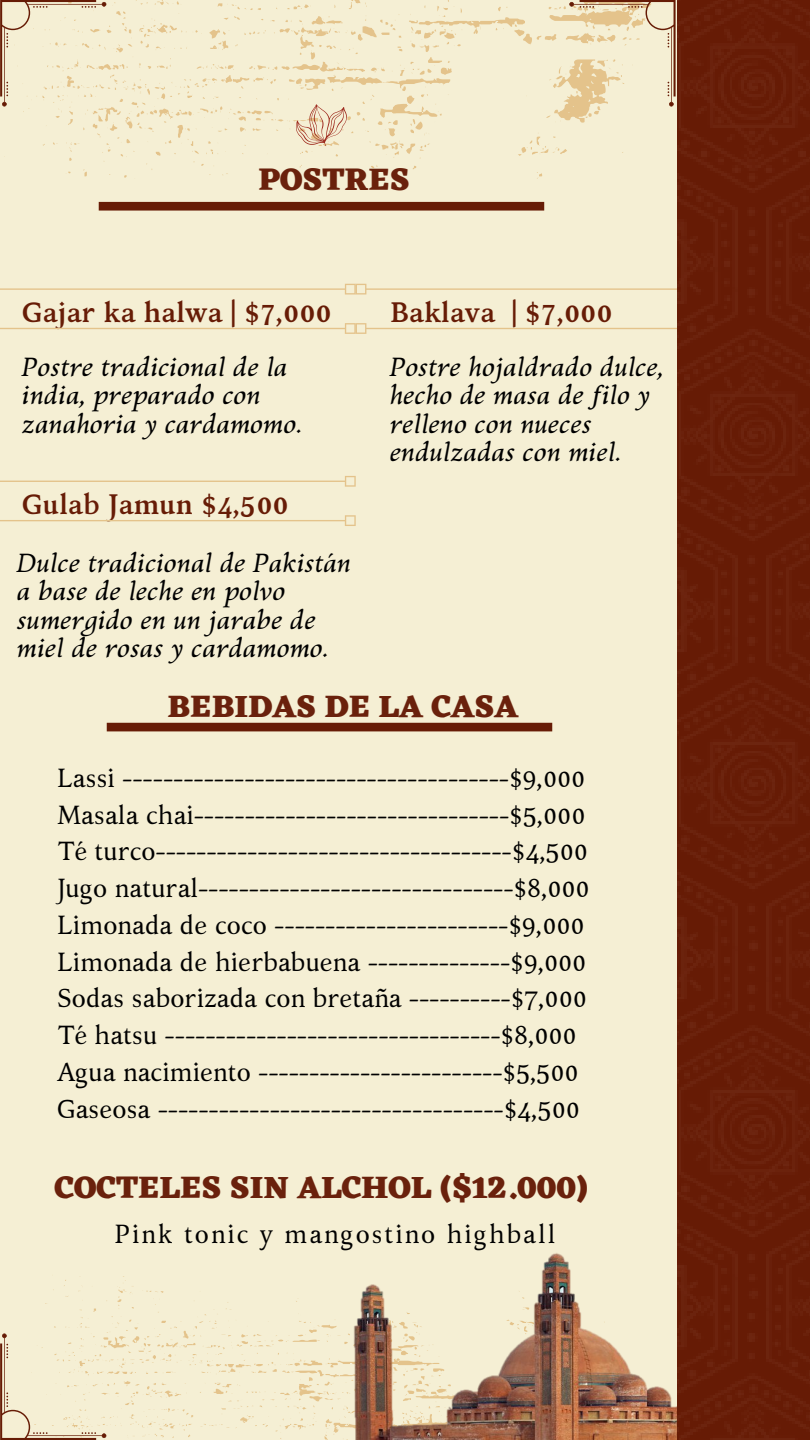
<style>
.page{position:relative;width:810px;height:1440px;background:#f5efd4}
.page>*{position:absolute;margin:0;border:0;box-sizing:border-box;transform-origin:0 0}
.t1{font:800 32px "Eczar";color:#6a210c}
.t2{font:700 28px "Kelvinch";color:#671c06}
.t3{font:26px "Kelvinch";color:#000}
.t4{font:italic 26px/28.5px "Kelvinch";color:#000}
.t5{font:26px "Kelvinch";letter-spacing:.075em;color:#000}
</style>
<div class="page">
<svg style="left:4px;top:0;width:669px;height:178px"></svg>
<svg style="left:99px;top:202px;width:445px;height:9px;background:#6d2610"></svg>
<svg style="left:296px;top:104px;width:51px;height:42px"></svg>
<svg style="left:0;top:0;width:106px;height:106px"></svg>
<svg style="left:569px;top:0;width:106px;height:106px"></svg>
<svg style="left:0;top:1334px;width:321px;height:106px"></svg>
<svg style="left:0;top:284px;width:677px;height:11px"></svg>
<svg style="left:0;top:323px;width:677px;height:11px"></svg>
<svg style="left:0;top:515px;width:356px;height:11px"></svg>
<svg style="left:0;top:476px;width:356px;height:11px"></svg>
<img style="left:321px;top:1253px;width:356px;height:187px">
<div style="left:677px;top:0;width:133px;height:1440px;background:#661c06"></div>
<div style="left:107px;top:723px;width:445px;height:8px;background:#671c06"></div>
<p class="t1" style="left:258px;top:160px;width:153px">POSTRES</p>
<p class="t2" style="left:22px;top:293px;width:311px">Gajar ka halwa | $7,000</p>
<p class="t4" style="left:22px;top:352px;width:282px">Postre tradicional de la india, preparado con zanahoria y cardamomo.</p>
<p class="t2" style="left:22px;top:485px;width:268px">Gulab Jamun $4,500</p>
<p class="t4" style="left:17px;top:548px;width:336px">Dulce tradicional de Pakistán a base de leche en polvo sumergido en un jarabe de miel de rosas y cardamomo.</p>
<p class="t2" style="left:390px;top:293px;width:224px">Baklava | $7,000</p>
<p class="t4" style="left:390px;top:352px;width:276px">Postre hojaldrado dulce, hecho de masa de filo y relleno con nueces endulzadas con miel.</p>
<p class="t1" style="left:167px;top:687px;width:352px">BEBIDAS DE LA CASA</p>
<p class="t3" style="left:57px;top:760px;width:529px">Lassi --------------------------------------$9,000</p>
<p class="t3" style="left:57px;top:797px;width:529px">Masala chai-------------------------------$5,000</p>
<p class="t3" style="left:57px;top:834px;width:532px">Té turco-----------------------------------$4,500</p>
<p class="t3" style="left:57px;top:870px;width:533px">Jugo natural-------------------------------$8,000</p>
<p class="t3" style="left:57px;top:907px;width:528px">Limonada de coco -----------------------$9,000</p>
<p class="t3" style="left:57px;top:944px;width:530px">Limonada de hierbabuena --------------$9,000</p>
<p class="t3" style="left:57px;top:981px;width:530px">Sodas saborizada con bretaña ----------$7,000</p>
<p class="t3" style="left:57px;top:1017px;width:520px">Té hatsu ---------------------------------$8,000</p>
<p class="t3" style="left:57px;top:1054px;width:522px">Agua nacimiento ------------------------$5,500</p>
<p class="t3" style="left:57px;top:1091px;width:524px">Gaseosa ----------------------------------$4,500</p>
<p class="t1" style="left:55px;top:1168px;width:535px">COCTELES SIN ALCHOL ($12.000)</p>
<p class="t5" style="left:115px;top:1216px;width:442px">Pink tonic y mangostino highball</p>
</div>
